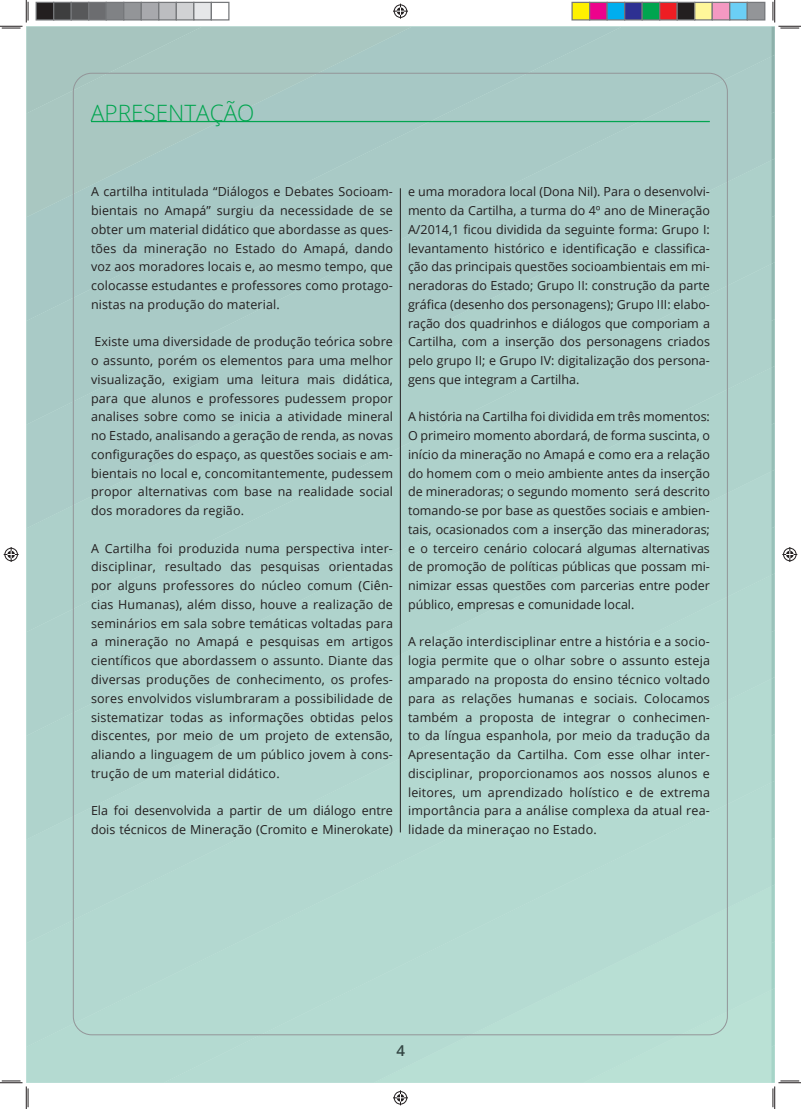
<style>
.page{position:relative;width:801px;height:1109px;background:#fff}
.page>*{position:absolute;margin:0;border:0;box-sizing:border-box;transform-origin:0 0}
.t1{font:300 22.5px "Open Sans";color:#00a54f}
.t2{font:600 15px "Open Sans";color:#231f20}
.t3{font:12.5px/18.8px "Open Sans";letter-spacing:.01em;color:#231f20;text-align:justify}
</style>
<div class="page">
<div style="left:26px;top:1046px;width:557px;height:36px;background:#b5dbd2"></div>
<div style="left:26px;top:943px;width:557px;height:103px;background:#b4dad1"></div>
<div style="left:26px;top:839px;width:557px;height:104px;background:#b3d8d0"></div>
<div style="left:26px;top:735px;width:557px;height:104px;background:#b2d6cf"></div>
<div style="left:26px;top:632px;width:557px;height:103px;background:#afd3cc"></div>
<div style="left:26px;top:528px;width:557px;height:104px;background:#aed1cb"></div>
<div style="left:26px;top:424px;width:557px;height:104px;background:#add0ca"></div>
<div style="left:26px;top:321px;width:557px;height:103px;background:#abccc8"></div>
<div style="left:26px;top:27px;width:557px;height:294px;background:#a9cac6"></div>
<div style="left:26px;top:27px;width:386px;height:190px;background:#a9c8c5"></div>
<hr style="left:91px;top:121px;width:618px;height:1px;background:#00a54f">
<hr style="left:400px;top:188px;width:1px;height:644px;background:#231f20">
<svg style="left:0;top:0;width:202px;height:113px"></svg>
<svg style="left:0;top:1080px;width:29px;height:28px"></svg>
<svg style="left:393px;top:4px;width:15px;height:15px"></svg>
<svg style="left:393px;top:1090px;width:15px;height:15px"></svg>
<svg style="left:4px;top:547px;width:15px;height:15px"></svg>
<svg style="left:583px;top:0;width:217px;height:1108px;background:#bbdad4"></svg>
<div style="left:36px;top:2px;width:18px;height:18px;background:#231f20"></div>
<div style="left:36px;top:2px;width:18px;height:19px;border:1px solid #76787b"></div>
<div style="left:54px;top:2px;width:17px;height:18px;background:#3e3e3f"></div>
<div style="left:53px;top:2px;width:19px;height:19px;border:1px solid #76787b"></div>
<div style="left:71px;top:2px;width:18px;height:18px;background:#57585a"></div>
<div style="left:71px;top:2px;width:18px;height:19px;border:1px solid #76787b"></div>
<div style="left:89px;top:2px;width:17px;height:18px;background:#6c6d70"></div>
<div style="left:88px;top:2px;width:19px;height:19px;border:1px solid #76787b"></div>
<div style="left:106px;top:2px;width:18px;height:18px;background:#808285"></div>
<div style="left:106px;top:2px;width:18px;height:19px;border:1px solid #76787b"></div>
<div style="left:124px;top:2px;width:17px;height:18px;background:#939598"></div>
<div style="left:123px;top:2px;width:19px;height:19px;border:1px solid #76787b"></div>
<div style="left:141px;top:2px;width:18px;height:18px;background:#a8a9ad"></div>
<div style="left:141px;top:2px;width:18px;height:19px;border:1px solid #76787b"></div>
<div style="left:159px;top:2px;width:17px;height:18px;background:#bcbdc0"></div>
<div style="left:158px;top:2px;width:19px;height:19px;border:1px solid #76787b"></div>
<div style="left:176px;top:2px;width:18px;height:18px;background:#d1d2d4"></div>
<div style="left:176px;top:2px;width:18px;height:19px;border:1px solid #76787b"></div>
<div style="left:194px;top:2px;width:17px;height:18px;background:#e6e7e9"></div>
<div style="left:193px;top:2px;width:19px;height:19px;border:1px solid #76787b"></div>
<div style="left:211px;top:2px;width:18px;height:19px;border:1px solid #76787b"></div>
<div style="left:571px;top:2px;width:18px;height:18px;background:#fff101"></div>
<div style="left:571px;top:2px;width:19px;height:19px;border:1px solid #76787b"></div>
<div style="left:589px;top:2px;width:17px;height:18px;background:#ed028c"></div>
<div style="left:588px;top:2px;width:19px;height:19px;border:1px solid #76787b"></div>
<div style="left:606px;top:2px;width:18px;height:18px;background:#00aeef"></div>
<div style="left:606px;top:2px;width:19px;height:19px;border:1px solid #76787b"></div>
<div style="left:624px;top:2px;width:17px;height:18px;background:#2e3092"></div>
<div style="left:623px;top:2px;width:19px;height:19px;border:1px solid #76787b"></div>
<div style="left:641px;top:2px;width:18px;height:18px;background:#00a54f"></div>
<div style="left:641px;top:2px;width:19px;height:19px;border:1px solid #76787b"></div>
<div style="left:659px;top:2px;width:17px;height:18px;background:#ee1d23"></div>
<div style="left:658px;top:2px;width:19px;height:19px;border:1px solid #76787b"></div>
<div style="left:676px;top:2px;width:18px;height:18px;background:#231f20"></div>
<div style="left:676px;top:2px;width:19px;height:19px;border:1px solid #76787b"></div>
<div style="left:694px;top:2px;width:17px;height:18px;background:#fff79a"></div>
<div style="left:693px;top:2px;width:19px;height:19px;border:1px solid #76787b"></div>
<div style="left:711px;top:2px;width:18px;height:18px;background:#f499c2"></div>
<div style="left:711px;top:2px;width:19px;height:19px;border:1px solid #76787b"></div>
<div style="left:729px;top:2px;width:17px;height:18px;background:#6bcff6"></div>
<div style="left:728px;top:2px;width:19px;height:19px;border:1px solid #76787b"></div>
<div style="left:746px;top:2px;width:18px;height:18px;background:#939598"></div>
<div style="left:746px;top:2px;width:19px;height:19px;border:1px solid #76787b"></div>
<h1 class="t1" style="left:91px;top:98px;width:165px">APRESENTAÇÃO</h1>
<p class="t3" style="left:91px;top:182px;width:303px">A cartilha intitulada “Diálogos e Debates Socioam&shy;bientais no Amapá” surgiu da necessidade de se obter um material didático que abordasse as ques&shy;tões da mineração no Estado do Amapá, dando voz aos moradores locais e, ao mesmo tempo, que colocasse estudantes e professores como protago&shy;nistas na produção do material.</p>
<p class="t3" style="left:91px;top:332px;width:303px">Existe uma diversidade de produção teórica sobre o assunto, porém os elementos para uma melhor visualização, exigiam uma leitura mais didática, para que alunos e professores pudessem propor analises sobre como se inicia a atividade mineral no Estado, analisando a geração de renda, as novas configurações do espaço, as questões sociais e am&shy;bientais no local e, concomitantemente, pudessem propor alternativas com base na realidade social dos moradores da região.</p>
<p class="t3" style="left:91px;top:538px;width:303px">A Cartilha foi produzida numa perspectiva inter&shy;disciplinar, resultado das pesquisas orientadas por alguns professores do núcleo comum (Ciên&shy;cias Humanas), além disso, houve a realização de seminários em sala sobre temáticas voltadas para a mineração no Amapá e pesquisas em artigos científicos que abordassem o assunto. Diante das diversas produções de conhecimento, os profes&shy;sores envolvidos vislumbraram a possibilidade de sistematizar todas as informações obtidas pelos discentes, por meio de um projeto de extensão, aliando a linguagem de um público jovem à cons&shy;trução de um material didático.</p>
<p class="t3" style="left:91px;top:801px;width:303px">Ela foi desenvolvida a partir de um diálogo entre dois técnicos de Mineração (Cromito e Minerokate)</p>
<p class="t3" style="left:408px;top:182px;width:303px">e uma moradora local (Dona Nil). Para o desenvolvi&shy;mento da Cartilha, a turma do 4º ano de Mineração A/2014,1 ficou dividida da seguinte forma: Grupo I: levantamento histórico e identificação e classifica&shy;ção das principais questões socioambientais em mi&shy;neradoras do Estado; Grupo II: construção da parte gráfica (desenho dos personagens); Grupo III: elabo&shy;ração dos quadrinhos e diálogos que comporiam a Cartilha, com a inserção dos personagens criados pelo grupo II; e Grupo IV: digitalização dos persona&shy;gens que integram a Cartilha.</p>
<p class="t3" style="left:408px;top:407px;width:303px">A história na Cartilha foi dividida em três momentos:<br>O primeiro momento abordará, de forma suscinta, o início da mineração no Amapá e como era a relação do homem com o meio ambiente antes da inserção de mineradoras; o segundo momento será descrito tomando-se por base as questões sociais e ambien&shy;tais, ocasionados com a inserção das mineradoras; e o terceiro cenário colocará algumas alternativas de promoção de políticas públicas que possam mi&shy;nimizar essas questões com parcerias entre poder público, empresas e comunidade local.</p>
<p class="t3" style="left:408px;top:632px;width:303px">A relação interdisciplinar entre a história e a socio&shy;logia permite que o olhar sobre o assunto esteja amparado na proposta do ensino técnico voltado para as relações humanas e sociais. Colocamos também a proposta de integrar o conhecimen&shy;to da língua espanhola, por meio da tradução da Apresentação da Cartilha. Com esse olhar inter&shy;disciplinar, proporcionamos aos nossos alunos e leitores, um aprendizado holístico e de extrema importância para a análise complexa da atual rea&shy;lidade da mineraçao no Estado.</p>
<p class="t2" style="left:396px;top:1040px;width:10px">4</p>
</div>
